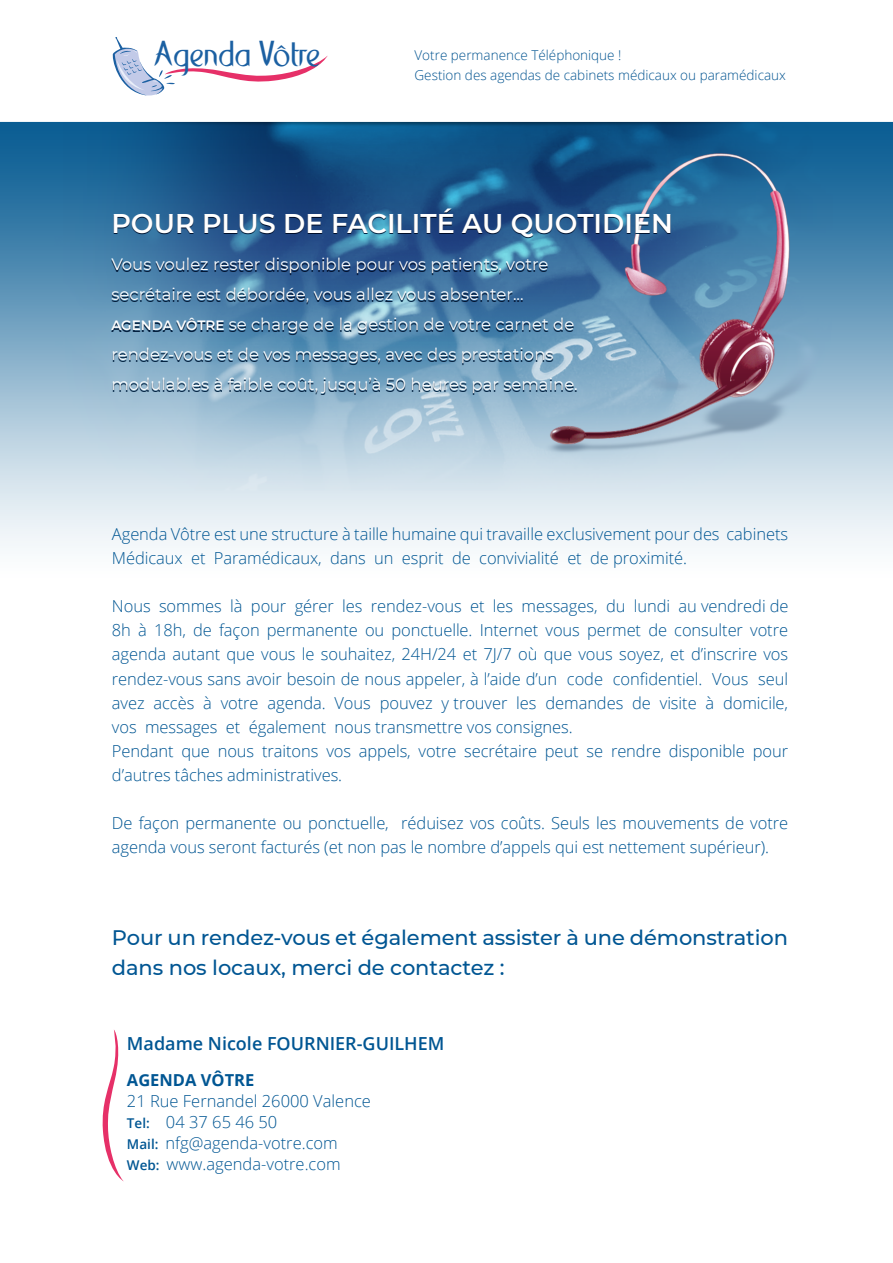
<style>
.page{position:relative;width:893px;height:1263px;background:#fff}
.page>*{position:absolute;margin:0;border:0;box-sizing:border-box;transform-origin:0 0}
.t1{font:30.45px "Cirrus";color:#1b60a2}
.t2{font:600 27px "Montserrat";color:#fff}
.t3{font:500 21px/30px "Montserrat";letter-spacing:-.005em;color:#005693}
.t4{font:600 18px "Open Sans";color:#005693}
.t5{font:300 16.5px/24px "Open Sans";letter-spacing:-.005em;color:#005693}
.t6{font:16.5px/30px "Montserrat";color:#fff}
.t7{font:700 16.5px "Open Sans";color:#005693}
.t8{font:300 13.5px/19.5px "Open Sans";color:#005390}
.s1{font-weight:600;font-size:13.5px}
</style>
<div class="page">
<img style="left:0;top:121px;width:893px;height:427px">
<svg style="left:112px;top:37px;width:216px;height:59px"></svg>
<svg style="left:102px;top:1030px;width:22px;height:151px"></svg>
<h1 class="t1" style="left:154px;top:36px;width:168px">Agenda Vôtre</h1>
<p class="t8" style="left:414px;top:45px;width:373px">Votre permanence Téléphonique !<br>Gestion des agendas de cabinets médicaux ou paramédicaux</p>
<h2 class="t2" style="left:111px;top:204px;width:563px">POUR PLUS DE FACILITÉ AU QUOTIDIEN</h2>
<p class="t6" style="left:111px;top:249px;width:468px">Vous voulez rester disponible pour vos patients, votre secrétaire est débordée, vous allez vous absenter...<br><span class="s1">AGENDA VÔTRE</span> se charge de la gestion de votre carnet de rendez-vous et de vos messages, avec des prestations modulables à faible coût, jusqu’à 50 heures par semaine.</p>
<p class="t5" style="left:112px;top:522px;width:678px">Agenda Vôtre est une structure à taille humaine qui travaille exclusivement pour des cabinets<br>Médicaux et Paramédicaux, dans un esprit de convivialité et de proximité.</p>
<p class="t5" style="left:112px;top:594px;width:678px">Nous sommes là pour gérer les rendez-vous et les messages, du lundi au vendredi de 8h à 18h, de façon permanente ou ponctuelle. Internet vous permet de consulter votre agenda autant que vous le souhaitez, 24H/24 et 7J/7 où que vous soyez, et d’inscrire vos rendez-vous sans avoir besoin de nous appeler, à l’aide d’un code confidentiel. Vous seul avez accès à votre agenda. Vous pouvez y trouver les demandes de visite à domicile, vos messages et également nous transmettre vos consignes.<br>Pendant que nous traitons vos appels, votre secrétaire peut se rendre disponible pour d’autres tâches administratives.</p>
<p class="t5" style="left:112px;top:810px;width:678px">De façon permanente ou ponctuelle, réduisez vos coûts. Seuls les mouvements de votre agenda vous seront facturés (et non pas le nombre d’appels qui est nettement supérieur).</p>
<p class="t3" style="left:112px;top:921px;width:678px">Pour un rendez-vous et également assister à une démonstration dans nos locaux, merci de contactez :</p>
<p class="t4" style="left:127px;top:1031px;width:319px">Madame Nicole FOURNIER-GUILHEM</p>
<p class="t7" style="left:127px;top:1068px;width:129px">AGENDA VÔTRE</p>
<p class="t5" style="left:127px;top:1090px;width:245px;line-height:21px">21 Rue Fernandel 26000 Valence<br><span class="s1">Tel:</span> 04 37 65 46 50<br><span class="s1">Mail:</span> nfg@agenda-votre.com<br><span class="s1">Web:</span> www.agenda-votre.com</p>
</div>
